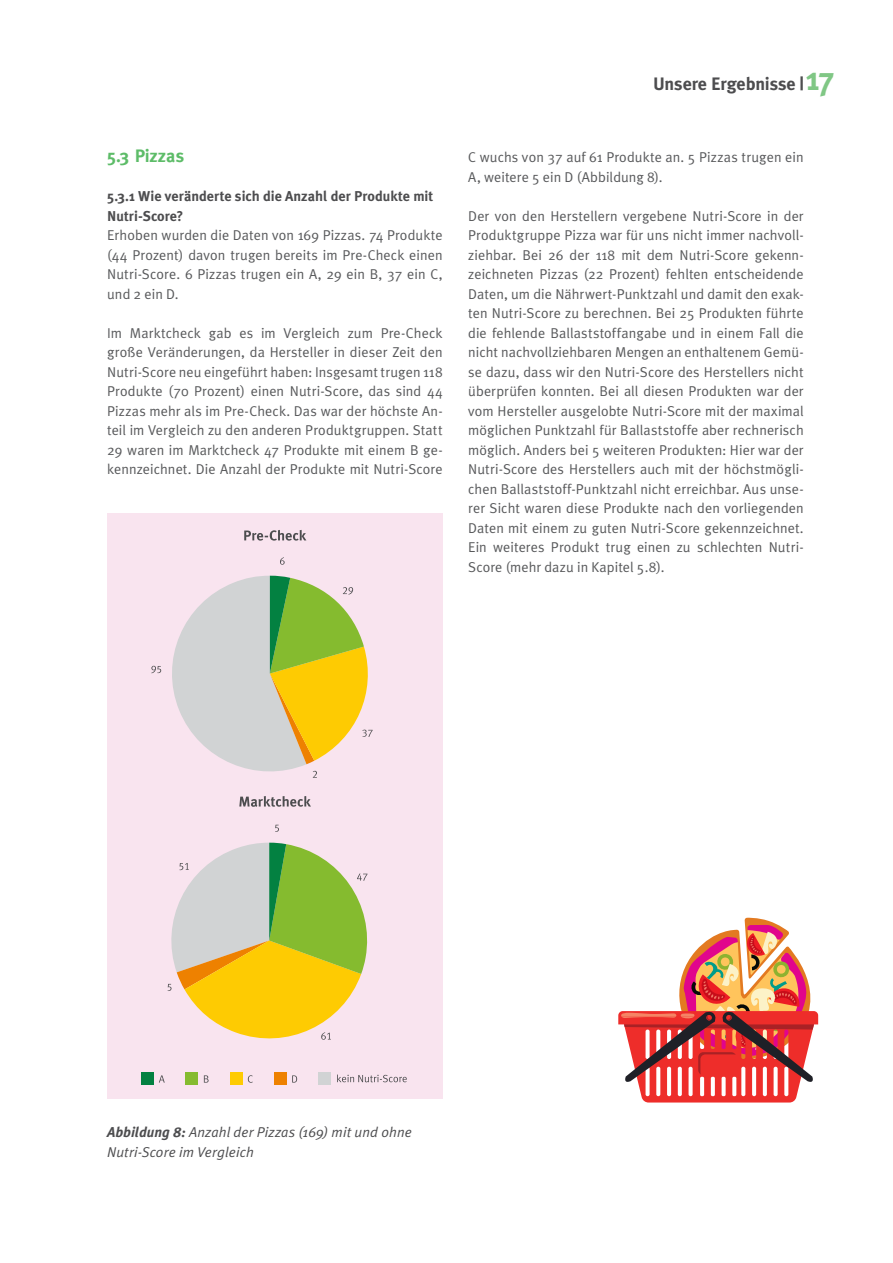
<style>
.page{position:relative;width:893px;height:1263px;background:#fff}
.page>*{position:absolute;margin:0;border:0;box-sizing:border-box;transform-origin:0 0}
.t1{font:700 18px "Meta Plus";color:#4d4d4f}
.t2{font:700 18px "Meta Plus";color:#5dbc68}
.t3{font:14.25px/19.5px "Meta Plus Normal";letter-spacing:.005em;color:#58595b;text-align:justify}
.t4{font:italic 14.25px/19.5px "Meta Plus Normal";letter-spacing:.01em;color:#4d4d4f}
.t5{font:700 14.25px/19.5px "Meta Plus";color:#4d4d4f}
.s1{font-size:33px;color:#80c785}
.s2{font-family:"Meta Plus";font-weight:700}
</style>
<div class="page">
<svg style="left:618px;top:917px;width:201px;height:185px"></svg>
<div style="left:107px;top:513px;width:336px;height:585px;background:#f9e4ef"></div>
<svg style="left:244px;top:530px;width:62px;height:11px"></svg>
<svg style="left:239px;top:796px;width:72px;height:11px"></svg>
<svg style="left:280px;top:557px;width:5px;height:8px"></svg>
<svg style="left:151px;top:576px;width:222px;height:202px"></svg>
<svg style="left:275px;top:825px;width:4px;height:7px"></svg>
<svg style="left:167px;top:843px;width:201px;height:197px"></svg>
<svg style="left:159px;top:1075px;width:6px;height:7px"></svg>
<div style="left:141px;top:1072px;width:13px;height:13px;background:#038141"></div>
<svg style="left:204px;top:1075px;width:5px;height:7px"></svg>
<div style="left:186px;top:1072px;width:12px;height:13px;background:#85bb2f"></div>
<svg style="left:248px;top:1075px;width:5px;height:8px"></svg>
<div style="left:230px;top:1072px;width:13px;height:13px;background:#fecb02"></div>
<svg style="left:292px;top:1075px;width:5px;height:7px"></svg>
<div style="left:274px;top:1072px;width:13px;height:13px;background:#ee8100"></div>
<svg style="left:337px;top:1074px;width:70px;height:8px"></svg>
<div style="left:318px;top:1072px;width:13px;height:13px;background:#d1d3d4"></div>
<p class="t2" style="left:107px;top:146px;width:79px">5.3 Pizzas</p>
<p class="t5" style="left:107px;top:187px;width:328px">5.3.1 Wie veränderte sich die Anzahl der Produkte mit<br>Nutri-Score?</p>
<p class="t3" style="left:107px;top:225px;width:337px">Erhoben wurden die Daten von 169 Pizzas. 74 Produkte (44 Prozent) davon trugen bereits im Pre-Check einen Nutri-Score. 6 Pizzas trugen ein A, 29 ein B, 37 ein C, und 2 ein D.</p>
<p class="t3" style="left:107px;top:323px;width:337px">Im Marktcheck gab es im Vergleich zum Pre-Check große Veränderungen, da Hersteller in dieser Zeit den Nutri-Score neu eingeführt haben: Insgesamt trugen 118<br>Produkte (70 Prozent) einen Nutri-Score, das sind 44<br>Pizzas mehr als im Pre-Check. Das war der höchste An&shy;teil im Vergleich zu den anderen Produktgruppen. Statt 29 waren im Marktcheck 47 Produkte mit einem B ge&shy;kennzeichnet. Die Anzahl der Produkte mit Nutri-Score</p>
<p class="t1" style="left:653px;top:74px;width:182px">Unsere Ergebnisse | <span class="s1">17</span></p>
<p class="t3" style="left:468px;top:147px;width:337px">C wuchs von 37 auf 61 Produkte an. 5 Pizzas trugen ein<br>A, weitere 5 ein D (Abbildung 8).</p>
<p class="t3" style="left:468px;top:206px;width:337px;text-align:left">Der von den Herstellern vergebene Nutri-Score in der Produktgruppe Pizza war für uns nicht immer nachvoll&shy;ziehbar. Bei 26 der 118 mit dem Nutri-Score gekenn&shy;zeichneten Pizzas (22 Prozent) fehlten entscheidende Daten, um die Nährwert-Punktzahl und damit den exak&shy;ten Nutri-Score zu berechnen. Bei 25 Produkten führte die fehlende Ballaststoffangabe und in einem Fall die nicht nachvollziehbaren Mengen an enthaltenem Gemü&shy;se dazu, dass wir den Nutri-Score des Herstellers nicht überprüfen konnten. Bei all diesen Produkten war der vom Hersteller ausgelobte Nutri-Score mit der maximal möglichen Punktzahl für Ballaststoffe aber rechnerisch möglich. Anders bei 5 weiteren Produkten: Hier war der Nutri-Score des Herstellers auch mit der höchstmögli&shy;chen Ballaststoff-Punktzahl nicht erreichbar. Aus unse&shy;rer Sicht waren diese Produkte nach den vorliegenden Daten mit einem zu guten Nutri-Score gekennzeichnet.<br>Ein weiteres Produkt trug einen zu schlechten Nutri-Score (mehr dazu in Kapitel 5.8).</p>
<p class="t4" style="left:107px;top:1122px;width:306px"><span class="s2">Abbildung 8:</span> Anzahl der Pizzas (169) mit und ohne<br>Nutri-Score im Vergleich</p>
</div>
